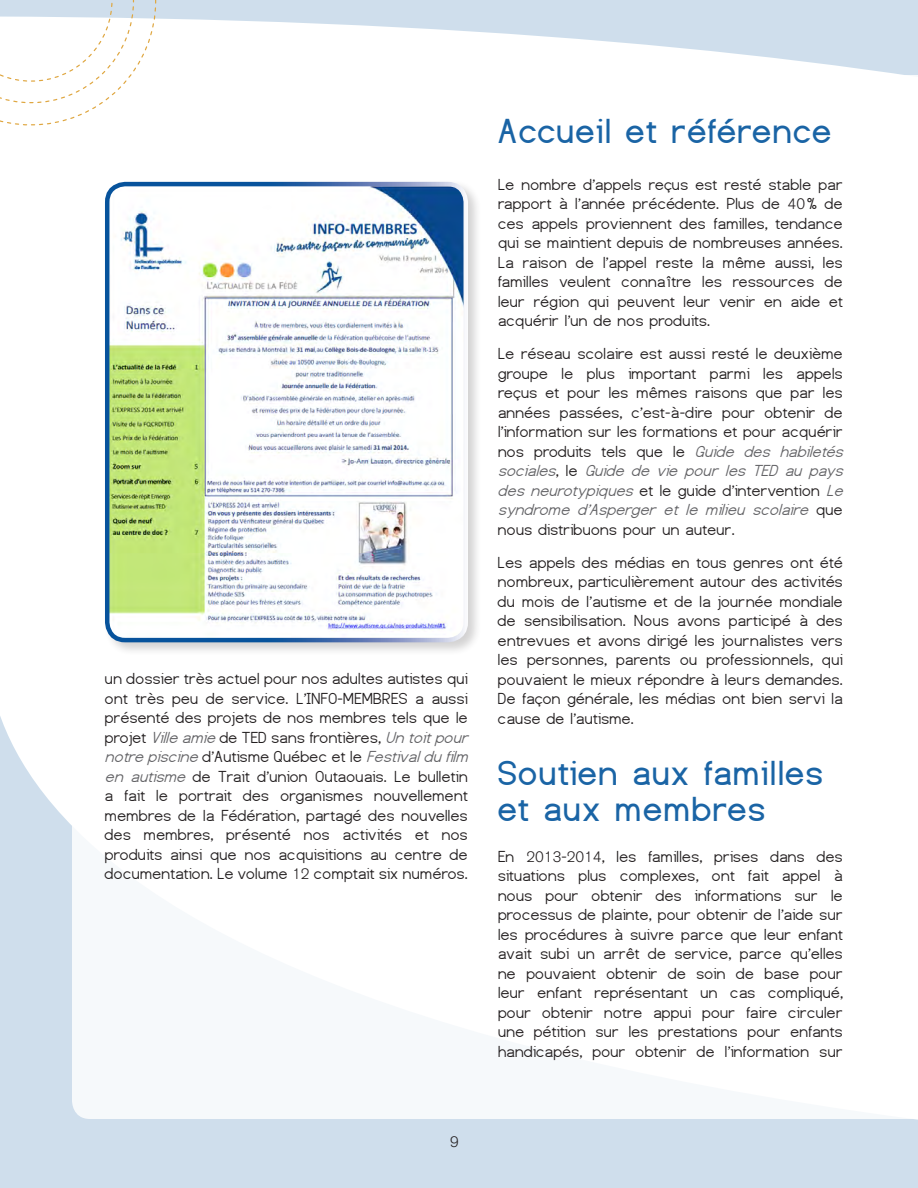
<style>
.page{position:relative;width:918px;height:1188px;background:#fff}
.page>*{position:absolute;margin:0;border:0;box-sizing:border-box;transform-origin:0 0}
.Titres_2{font:700 36px/36px "Dustismo";letter-spacing:.01em;color:#1a64a5}
.texte1{font:16.5px/19.5px "Dustismo";color:#231f20;text-align:justify}
.t1{font:300 15px "Akzidenz Grotesk BE";color:#231f20}
.s1{font-style:italic;color:#636366}
.s2{font-family:"Akzidenz Grotesk BE";font-weight:300;font-size:15px}
</style>
<div class="page">
<svg style="left:170px;top:0;width:748px;height:75px;fill:#cfdeec"></svg>
<div style="left:0;top:716px;width:918px;height:472px;background:#cfdeec"></div>
<svg style="left:72px;top:716px;width:846px;height:403px"></svg>
<div style="left:103px;top:180px;width:379px;height:476px;background:#231f20;opacity:.2"></div>
<img style="left:107px;top:184px;width:359px;height:456px">
<div style="left:105px;top:182px;width:363px;height:460px;border:4px solid #fff;border-radius:18px"></div>
<svg style="left:0;top:0;width:170px;height:126px"></svg>
<p class="texte1" style="left:105px;top:669px;width:369px;text-align:left">un dossier très actuel pour nos adultes autistes qui ont très peu de service. L’INFO-MEMBRES a aussi présenté des projets de nos membres tels que le projet <span class="s1">Ville amie</span> de TED sans frontières, <span class="s1">Un toitpour notre piscine</span> d ’ A u t i s m e Q u é b e c e t l e <span class="s1">Festivaldufilm en autisme</span> de Trait d’union Outaouais. Le bulletin a fait le portrait des organismes nouvellement membres de la Fédération, partagé des nouvelles des membres, présenté nos activités et nos produits ainsi que nos acquisitions au centre de documentation. Le volume <span class="s2">12</span> comptait six numéros.</p>
<p class="Titres_2" style="left:498px;top:114px;width:336px">Accueil et référence</p>
<p class="texte1" style="left:498px;top:175px;width:347px">Le nombre d’appels reçus est resté stable par rapport à l’année précédente. Plus de <span class="s2">40</span>% de ces appels proviennent des familles, tendance qui se maintient depuis de nombreuses années.<br>La raison de l’appel reste la même aussi, les familles veulent connaître les ressources de leur région qui peuvent leur venir en aide et acquérir l’un de nos produits.</p>
<p class="texte1" style="left:498px;top:344px;width:351px;text-align:left">Le réseau scolaire est aussi resté le deuxième groupe le plus important parmi les appels reçus et pour les mêmes raisons que par les années passées, c’est-à-dire pour obtenir de l’information sur les formations et pour acquérir nos produits tels que le <span class="s1">Guide des habiletés sociales</span>, l e <span class="s1">Guide de vie pour les TED au pays des neurotypiques</span> et le guide d’intervention <span class="s1">Le syndrome d’Asperger et le milieu scolaire</span> q u e nous distribuons pour un auteur.</p>
<p class="texte1" style="left:498px;top:553px;width:347px">Les appels des médias en tous genres ont été nombreux, particulièrement autour des activités du mois de l’autisme et de la journée mondiale de sensibilisation. Nous avons participé à des entrevues et avons dirigé les journalistes vers les personnes, parents ou professionnels, qui pouvaient le mieux répondre à leurs demandes.<br>De façon générale, les médias ont bien servi la cause de l’autisme.</p>
<p class="Titres_2" style="left:498px;top:756px;width:328px">Soutien aux familles et aux membres</p>
<p class="texte1" style="left:498px;top:847px;width:347px">En <span class="s2">2013-2014</span>, les familles, prises dans des situations plus complexes, ont fait appel à nous pour obtenir des informations sur le processus de plainte, pour obtenir de l’aide sur les procédures à suivre parce que leur enfant avait subi un arrêt de service, parce qu’elles ne pouvaient obtenir de soin de base pour leur enfant représentant un cas compliqué, pour obtenir notre appui pour faire circuler une pétition sur les prestations pour enfants handicapés, pour obtenir de l’information sur</p>
<p class="t1" style="left:450px;top:1134px;width:10px">9</p>
</div>
